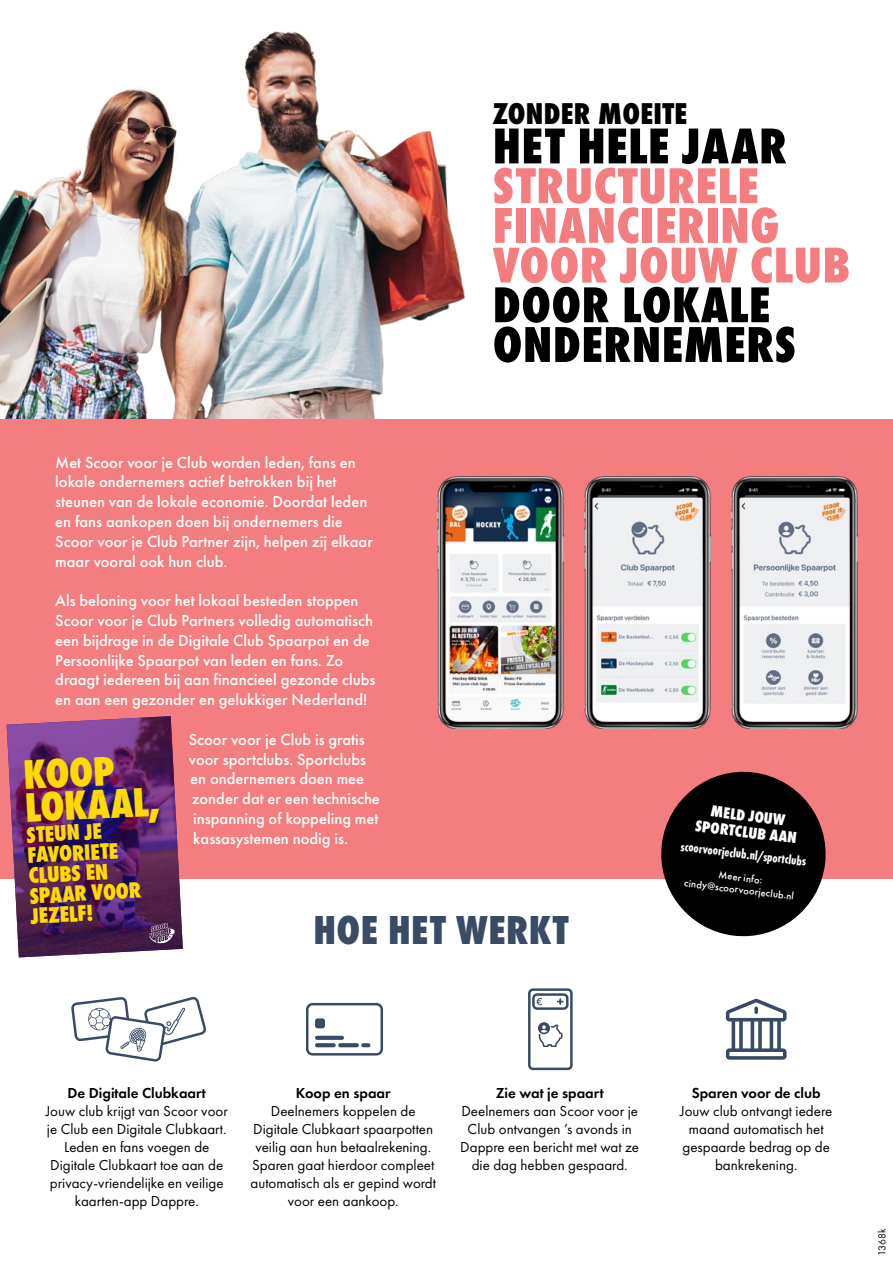
<style>
.page{position:relative;width:893px;height:1263px;background:#fff}
.page>*{position:absolute;margin:0;border:0;box-sizing:border-box;transform-origin:0 0}
.t1{font:800 52.2px/39.8px "Futura PT Cond";letter-spacing:.01em;color:#f37d7f}
.t2{font:800 52.2px/39.8px "Futura PT Cond";letter-spacing:.01em;color:#000}
.t3{font:800 42.75px/32.8px "Futura PT Cond";color:#ffda00}
.t4{font:800 42px "Futura PT Cond";letter-spacing:.01em;color:#394b65}
.t5{font:800 31.2px "Futura PT Cond";letter-spacing:.01em;color:#000}
.t6{font:800 23.25px/20.4px "Futura PT Cond";color:#ffda00}
.t7{font:500 16.5px/19.8px "Futura PT";color:#fff}
.t8{font:800 16.5px/16.5px "Futura PT Cond";color:#fff;text-align:center}
.t9{font:15px/18px "Futura PT";color:#000;text-align:center}
.t10{font:600 15px "Futura PT";color:#000}
.t11{font:700 13.5px "Futura PT Cond";color:#fff}
.t12{font:500 10.5px/12px "Futura PT";color:#fff;text-align:center}
.t13{font:10.5px "Futura PT";color:#000}
</style>
<div class="page">
<img style="left:0;top:31px;width:465px;height:388px">
<div style="left:0;top:419px;width:893px;height:459px;background:#f37d7f"></div>
<img style="left:584px;top:477px;width:126px;height:251px">
<img style="left:732px;top:477px;width:125px;height:251px">
<img style="left:437px;top:477px;width:126px;height:251px">
<svg style="left:71px;top:997px;width:135px;height:64px"></svg>
<svg style="left:306px;top:1003px;width:77px;height:52px"></svg>
<svg style="left:726px;top:999px;width:60px;height:61px"></svg>
<svg style="left:528px;top:988px;width:45px;height:82px"></svg>
<svg style="left:656px;top:771px;width:174px;height:166px"></svg>
<img style="left:7px;top:716px;width:176px;height:241px">
<h3 class="t5" style="left:493px;top:95px;width:196px">ZONDER MOEITE</h3>
<h1 class="t2" style="left:493px;top:126px;width:296px">HET HELE JAAR</h1>
<h1 class="t1" style="left:493px;top:166px;width:359px">STRUCTURELE<br>FINANCIERING<br>VOOR JOUW CLUB</h1>
<h1 class="t2" style="left:493px;top:285px;width:304px">DOOR LOKALE<br>ONDERNEMERS</h1>
<p class="t7" style="left:55px;top:452px;width:319px">Met Scoor voor je Club worden leden, fans en lokale ondernemers actief betrokken bij het steunen van de lokale economie. Doordat leden en fans aankopen doen bij ondernemers die Scoor voor je Club Partner zijn, helpen zij elkaar maar vooral ook hun club.</p>
<p class="t7" style="left:55px;top:591px;width:322px">Als beloning voor het lokaal besteden stoppen Scoor voor je Club Partners volledig automatisch een bijdrage in de Digitale Club Spaarpot en de Persoonlijke Spaarpot van leden en fans. Zo draagt iedereen bij aan financieel gezonde clubs en aan een gezonder en gelukkiger Nederland!</p>
<p class="t7" style="left:189px;top:729px;width:193px">Scoor voor je Club is gratis voor sportclubs. Sportclubs en ondernemers doen mee zonder dat er een technische inspanning of koppeling met kassasystemen nodig is.</p>
<h2 class="t3" style="left:23px;top:758px;width:137px;rotate:-3deg">KOOP<br>LOKAAL,</h2>
<h3 class="t6" style="left:26px;top:824px;width:113px;rotate:-3deg">STEUN JE<br>FAVORIETE<br>CLUBS EN<br>SPAAR VOOR<br>JEZELF!</h3>
<h3 class="t4" style="left:313px;top:905px;width:257px">HOE HET WERKT</h3>
<p class="t8" style="left:699px;top:801px;width:103px;rotate:7deg">MELD JOUW<br>SPORTCLUB AAN</p>
<p class="t11" style="left:682px;top:838px;width:128px;rotate:7deg">scoorvoorjeclub.nl/sportclubs</p>
<p class="t12" style="left:686px;top:865px;width:112px;rotate:7deg">Meer info: cindy@scoorvoorjeclub.nl</p>
<p class="t10" style="left:68px;top:1083px;width:140px">De Digitale Clubkaart</p>
<p class="t9" style="left:46px;top:1101px;width:184px">Jouw club krijgt van Scoor voor je Club een Digitale Clubkaart.<br>Leden en fans voegen de<br>Digitale Clubkaart toe aan de privacy-vriendelijke en veilige kaarten-app Dappre.</p>
<p class="t10" style="left:296px;top:1083px;width:96px">Koop en spaar</p>
<p class="t9" style="left:250px;top:1101px;width:187px">Deelnemers koppelen de<br>Digitale Clubkaart spaarpotten veilig aan hun betaalrekening.<br>Sparen gaat hierdoor compleet automatisch als er gepind wordt voor een aankoop.</p>
<p class="t10" style="left:496px;top:1083px;width:109px">Zie wat je spaart</p>
<p class="t9" style="left:460px;top:1101px;width:180px">Deelnemers aan Scoor voor je<br>Club ontvangen ’s avonds in<br>Dappre een bericht met wat ze die dag hebben gespaard.</p>
<p class="t10" style="left:692px;top:1083px;width:131px">Sparen voor de club</p>
<p class="t9" style="left:680px;top:1101px;width:154px">Jouw club ontvangt iedere maand automatisch het gespaarde bedrag op de bankrekening.</p>
<p class="t13" style="left:876px;top:1256px;width:28px;rotate:-90deg">1368k</p>
</div>
